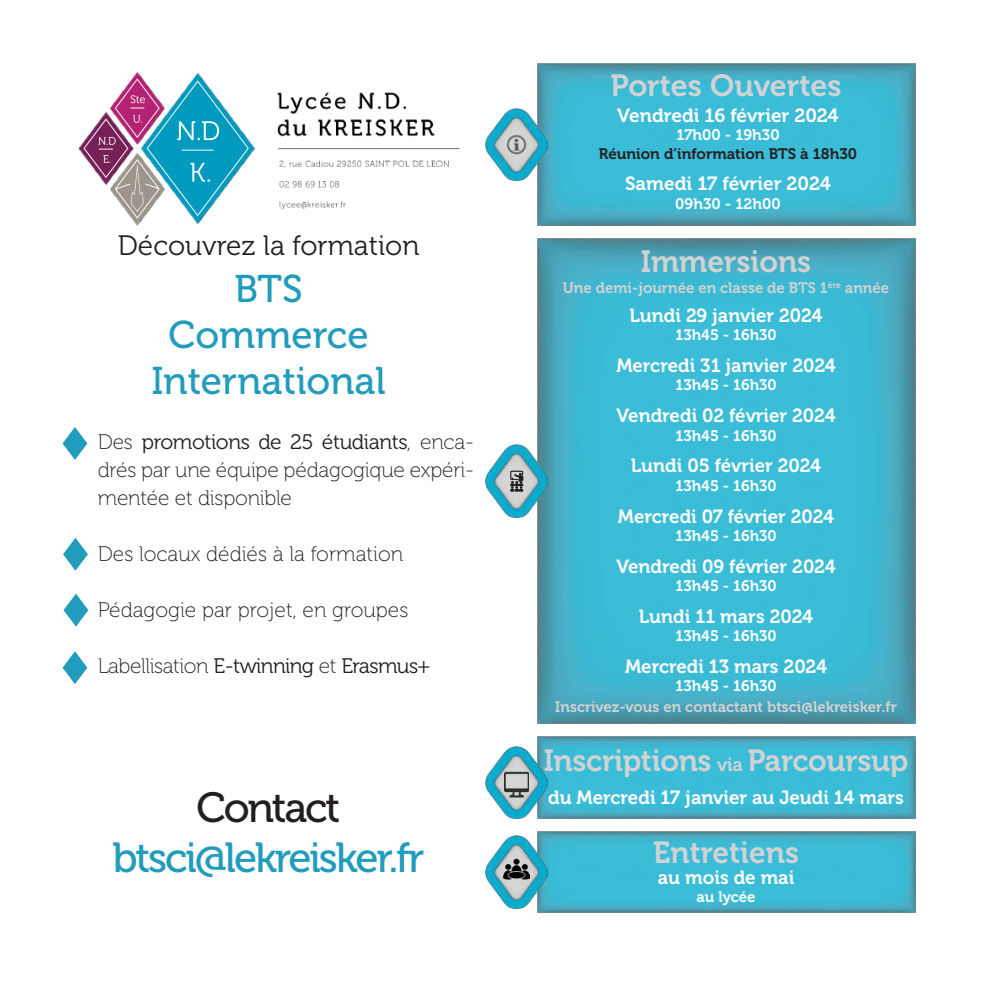
<style>
.page{position:relative;width:993px;height:993px;background:#fff}
.page>*{position:absolute;margin:0;border:0;box-sizing:border-box;transform-origin:0 0}
.t1{font:42px "Museo 500";letter-spacing:-.05em;color:#219cbd}
.t2{font:42px "Museo 500";letter-spacing:-.05em;color:#231f20}
.t3{font:38.5px/46.2px "Museo 500";color:#219cbd;text-align:center}
.t4{font:30.45px "Museo 700";letter-spacing:-.005em;color:#d1d2d4}
.t5{font:28px "Museo 300";color:#231f20}
.t6{font:21px/28px "Museo 100";letter-spacing:-.01em;color:#231f20}
.t7{font:21px "Museo 300";letter-spacing:-.02em;color:#231f20}
.t8{font:19.07px "Museo 700";color:#fff}
.t9{font:15.22px "Museo 700";color:#fff}
.t10{font:15.22px "Museo 700";color:#d1d2d4}
.t11{font:15.22px "Museo 700";color:#231f20}
.s1{font-family:"Museo 100"}
.s2{font-size:19.07px}
</style>
<div class="page">
<img style="left:78px;top:72px;width:382px;height:154px">
<svg style="left:63px;top:593px;width:25px;height:33px"></svg>
<svg style="left:63px;top:538px;width:25px;height:32px"></svg>
<svg style="left:63px;top:427px;width:24px;height:33px"></svg>
<svg style="left:63px;top:651px;width:24px;height:33px"></svg>
<img style="left:537px;top:63px;width:377px;height:162px">
<img style="left:537px;top:238px;width:377px;height:485px">
<img style="left:537px;top:736px;width:377px;height:81px">
<img style="left:537px;top:831px;width:377px;height:81px">
<img style="left:485px;top:745px;width:62px;height:73px">
<img style="left:485px;top:835px;width:62px;height:72px">
<img style="left:485px;top:444px;width:62px;height:73px">
<img style="left:485px;top:108px;width:62px;height:72px">
<svg style="left:510px;top:470px;width:13px;height:21px"></svg>
<img style="left:504px;top:771px;width:25px;height:27px">
<img style="left:503px;top:856px;width:26px;height:25px">
<img style="left:506px;top:133px;width:21px;height:22px">
<h3 class="t5" style="left:118px;top:230px;width:303px">Découvrez la formation</h3>
<h2 class="t3" style="left:151px;top:266px;width:236px">BTS<br>Commerce<br>International</h2>
<p class="t7" style="left:98px;top:430px;width:378px"><span class="s1">Des</span> promotions de 25 étudiants<span class="s1">, enca-</span></p>
<p class="t6" style="left:98px;top:456px;width:378px">drés par une équipe pédagogique expéri&shy;mentée et disponible</p>
<p class="t6" style="left:98px;top:540px;width:307px">Des locaux dédiés à la formation</p>
<p class="t6" style="left:98px;top:596px;width:312px">Pédagogie par projet, en groupes</p>
<p class="t7" style="left:98px;top:654px;width:334px"><span class="s1">Labellisation</span> E-twinning <span class="s1">et</span> Erasmus+</p>
<h1 class="t2" style="left:196px;top:784px;width:145px">Contact</h1>
<h1 class="t1" style="left:112px;top:834px;width:313px">btsci@lekreisker.fr</h1>
<h3 class="t4" style="left:610px;top:68px;width:232px">Portes Ouvertes</h3>
<p class="t8" style="left:617px;top:105px;width:223px">Vendredi 16 février 2024</p>
<p class="t9" style="left:676px;top:126px;width:105px">17h00 - 19h30</p>
<p class="t11" style="left:598px;top:145px;width:260px">Réunion d’information BTS à 18h30</p>
<p class="t8" style="left:625px;top:173px;width:207px">Samedi 17 février 2024</p>
<p class="t9" style="left:675px;top:195px;width:107px">09h30 - 12h00</p>
<h3 class="t4" style="left:640px;top:244px;width:172px">Immersions</h3>
<p class="t10" style="left:562px;top:279px;width:328px">Une demi-journée en classe de BTS 1<sup>ère</sup> année</p>
<p class="t8" style="left:629px;top:304px;width:194px">Lundi 29 janvier 2024</p>
<p class="t9" style="left:675px;top:326px;width:103px">13h45 - 16h30</p>
<p class="t8" style="left:616px;top:355px;width:221px">Mercredi 31 janvier 2024</p>
<p class="t9" style="left:675px;top:376px;width:103px">13h45 - 16h30</p>
<p class="t8" style="left:616px;top:405px;width:220px">Vendredi 02 février 2024</p>
<p class="t9" style="left:675px;top:426px;width:103px">13h45 - 16h30</p>
<p class="t8" style="left:630px;top:455px;width:192px">Lundi 05 février 2024</p>
<p class="t9" style="left:675px;top:477px;width:103px">13h45 - 16h30</p>
<p class="t8" style="left:617px;top:505px;width:218px">Mercredi 07 février 2024</p>
<p class="t9" style="left:675px;top:527px;width:103px">13h45 - 16h30</p>
<p class="t8" style="left:616px;top:555px;width:221px">Vendredi 09 février 2024</p>
<p class="t9" style="left:675px;top:577px;width:103px">13h45 - 16h30</p>
<p class="t8" style="left:638px;top:605px;width:176px">Lundi 11 mars 2024</p>
<p class="t9" style="left:675px;top:627px;width:103px">13h45 - 16h30</p>
<p class="t8" style="left:624px;top:655px;width:203px">Mercredi 13 mars 2024</p>
<p class="t9" style="left:675px;top:677px;width:103px">13h45 - 16h30</p>
<p class="t10" style="left:555px;top:698px;width:343px">Inscrivez-vous en contactant btsci@lekreisker.fr</p>
<h3 class="t4" style="left:543px;top:743px;width:366px">Inscriptions <span class="s2">via</span> Parcoursup</h3>
<p class="t8" style="left:548px;top:786px;width:357px">du Mercredi 17 janvier au Jeudi 14 mars</p>
<h3 class="t4" style="left:653px;top:835px;width:147px">Entretiens</h3>
<p class="t8" style="left:657px;top:866px;width:138px">au mois de mai</p>
<p class="t9" style="left:696px;top:888px;width:60px">au lycée</p>
</div>
